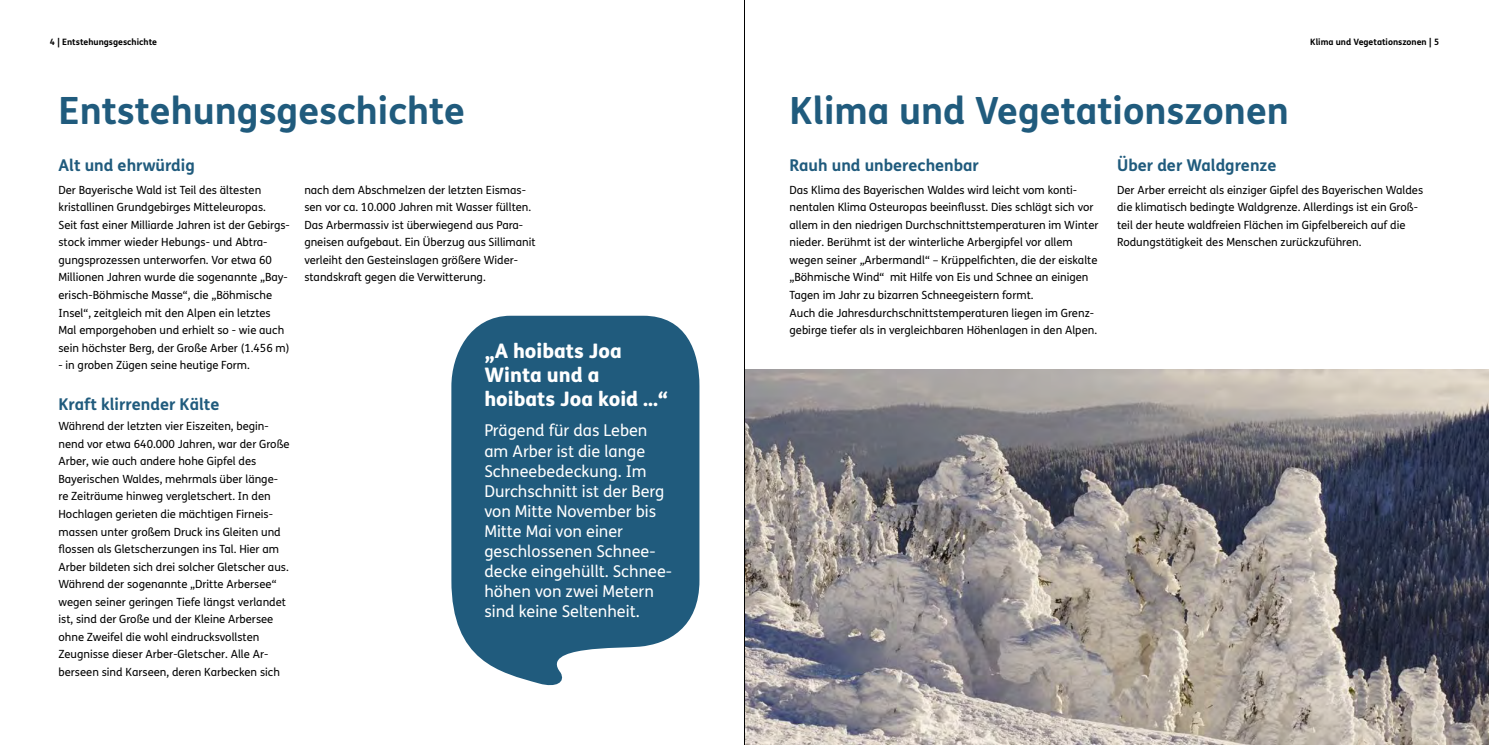
<style>
.page{position:relative;width:1489px;height:745px;background:#fff}
.page>*{position:absolute;margin:0;border:0;box-sizing:border-box;transform-origin:0 0}
.t1{font:700 37.5px "FS Me";color:#205b7d}
.t2{font:800 20px/23.8px "FS Me";color:#fff}
.t3{font:16.25px/20px "FS Me";color:#fff}
.t4{font:700 16.25px "FS Me";color:#205b7d}
.t5{font:11.25px/17.5px "FS Me";color:#000}
.t6{font:700 8.75px "FS Me";color:#000}
</style>
<div class="page">
<img style="left:745px;top:369px;width:743px;height:375px">
<hr style="left:744px;top:0;width:1px;height:744px;background:#000">
<svg style="left:451px;top:315px;width:248px;height:371px;background:#386d8b"></svg>
<p class="t6" style="left:50px;top:35px;width:109px">4 | Entstehungsgeschichte</p>
<p class="t6" style="left:1310px;top:35px;width:130px">Klima und Vegetationszonen | 5</p>
<h1 class="t1" style="left:58px;top:81px;width:408px">Entstehungsgeschichte</h1>
<h3 class="t4" style="left:58px;top:152px;width:138px">Alt und ehrwürdig</h3>
<p class="t5" style="left:58px;top:181px;width:233px">Der Bayerische Wald ist Teil des ältesten kristallinen Grundgebirges Mitteleuropas.<br>Seit fast einer Milliarde Jahren ist der Gebirgs&shy;stock immer wieder Hebungs- und Abtra&shy;gungsprozessen unterworfen. Vor etwa 60<br>Millionen Jahren wurde die sogenannte „Bay&shy;erisch-Böhmische Masse“, die „Böhmische Insel“, zeitgleich mit den Alpen ein letztes Mal emporgehoben und erhielt so - wie auch sein höchster Berg, der Große Arber (1.456 m)</p>
<p class="t5" style="left:58px;top:356px;width:193px">- in groben Zügen seine heutige Form.</p>
<h3 class="t4" style="left:58px;top:392px;width:162px">Kraft klirrender Kälte</h3>
<p class="t5" style="left:58px;top:417px;width:232px">Während der letzten vier Eiszeiten, begin&shy;nend vor etwa 640.000 Jahren, war der Große Arber, wie auch andere hohe Gipfel des Bayerischen Waldes, mehrmals über länge&shy;re Zeiträume hinweg vergletschert. In den Hochlagen gerieten die mächtigen Firneis&shy;massen unter großem Druck ins Gleiten und flossen als Gletscherzungen ins Tal. Hier am Arber bildeten sich drei solcher Gletscher aus.<br>Während der sogenannte „Dritte Arbersee“ wegen seiner geringen Tiefe längst verlandet ist, sind der Große und der Kleine Arbersee ohne Zweifel die wohl eindrucksvollsten Zeugnisse dieser Arber-Gletscher. Alle Ar&shy;berseen sind Karseen, deren Karbecken sich</p>
<p class="t5" style="left:304px;top:181px;width:233px">nach dem Abschmelzen der letzten Eismas&shy;sen vor ca. 10.000 Jahren mit Wasser füllten.<br>Das Arbermassiv ist überwiegend aus Para&shy;gneisen aufgebaut. Ein Überzug aus Sillimanit verleiht den Gesteinslagen größere Wider&shy;standskraft gegen die Verwitterung.</p>
<h2 class="t2" style="left:484px;top:338px;width:185px">„A hoibats Joa<br>Winta und a hoibats Joa koid ...“</h2>
<h3 class="t3" style="left:484px;top:420px;width:189px">Prägend für das Leben am Arber ist die lange<br>Schneebedeckung. Im<br>Durchschnitt ist der Berg von Mitte November bis<br>Mitte Mai von einer geschlossenen Schnee&shy;decke eingehüllt. Schnee&shy;höhen von zwei Metern sind keine Seltenheit.</h3>
<h1 class="t1" style="left:789px;top:81px;width:501px">Klima und Vegetationszonen</h1>
<h3 class="t4" style="left:1116px;top:153px;width:161px">Über der Waldgrenze</h3>
<p class="t5" style="left:1116px;top:181px;width:307px">Der Arber erreicht als einziger Gipfel des Bayerischen Waldes die klimatisch bedingte Waldgrenze. Allerdings ist ein Groß&shy;teil der heute waldfreien Flächen im Gipfelbereich auf die Rodungstätigkeit des Menschen zurückzuführen.</p>
<h3 class="t4" style="left:789px;top:153px;width:191px">Rauh und unberechenbar</h3>
<p class="t5" style="left:789px;top:181px;width:310px">Das Klima des Bayerischen Waldes wird leicht vom konti&shy;nentalen Klima Osteuropas beeinflusst. Dies schlägt sich vor allem in den niedrigen Durchschnittstemperaturen im Winter nieder. Berühmt ist der winterliche Arbergipfel vor allem wegen seiner „Arbermandl“ – Krüppelfichten, die der eiskalte „Böhmische Wind“ mit Hilfe von Eis und Schnee an einigen Tagen im Jahr zu bizarren Schneegeistern formt.<br>Auch die Jahresdurchschnittstemperaturen liegen im Grenz&shy;gebirge tiefer als in vergleichbaren Höhenlagen in den Alpen.</p>
</div>
